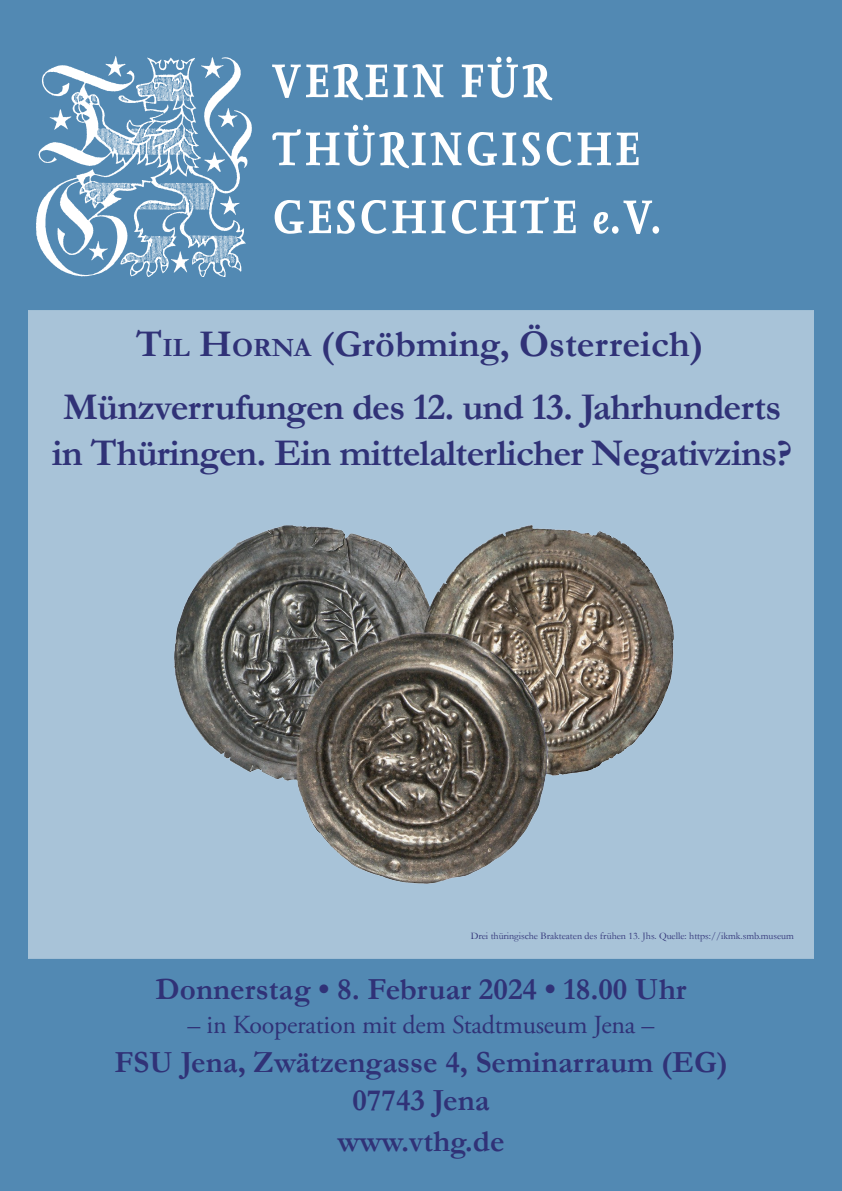
<style>
.page{position:relative;width:842px;height:1191px;background:#5289b3}
.page>*{position:absolute;margin:0;border:0;box-sizing:border-box;transform-origin:0 0}
.t1{font:700 38px/45.6px "Garamond";letter-spacing:-.02em;color:#303277}
.t2{font:700 38px "Garamond";color:#303277}
.t3{font:700 31px/37.9px "Garamond";color:#303277;text-align:center}
.t4{font:26px "Adobe Garamond Pro";letter-spacing:-.01em;color:#303277}
.t5{font:10px "Garamond";color:#303277}
.s1{font-style:inherit}
.s2{font-size:26.6px}
</style>
<div class="page">
<div style="left:28px;top:310px;width:786px;height:648px;background:#a8c3d8"></div>
<svg style="left:275px;top:197px;width:384px;height:37px"></svg>
<svg style="left:272px;top:125px;width:366px;height:43px"></svg>
<svg style="left:272px;top:57px;width:280px;height:43px"></svg>
<img style="left:36px;top:57px;width:215px;height:219px">
<img style="left:174px;top:525px;width:500px;height:359px">
<p class="t2" style="left:136px;top:318px;width:568px"><span class="s1">T</span><span class="s2">IL</span> <span class="s1">H</span><span class="s2">ORNA</span> (Gröbming, Österreich)</p>
<p class="t1" style="left:52px;top:385px;width:742px">Münzverrufungen des 12. und 13. Jahrhunderts in Thüringen. Ein mittelalterlicher Negativzins?</p>
<p class="t5" style="left:471px;top:929px;width:325px">Drei thüringische Brakteaten des frühen 13. Jhs. Quelle: https://ikmk.smb.museum</p>
<p class="t3" style="left:156px;top:970px;width:532px">Donnerstag • 8. Februar 2024 • 18.00 Uhr</p>
<p class="t4" style="left:188px;top:1009px;width:468px">– in Kooperation mit dem Stadtmuseum Jena –</p>
<p class="t3" style="left:115px;top:1043px;width:615px">FSU Jena, Zwätzengasse 4, Seminarraum (EG)<br>07743 Jena</p>
<p class="t3" style="left:338px;top:1122px;width:168px">www.vthg.de</p>
</div>
